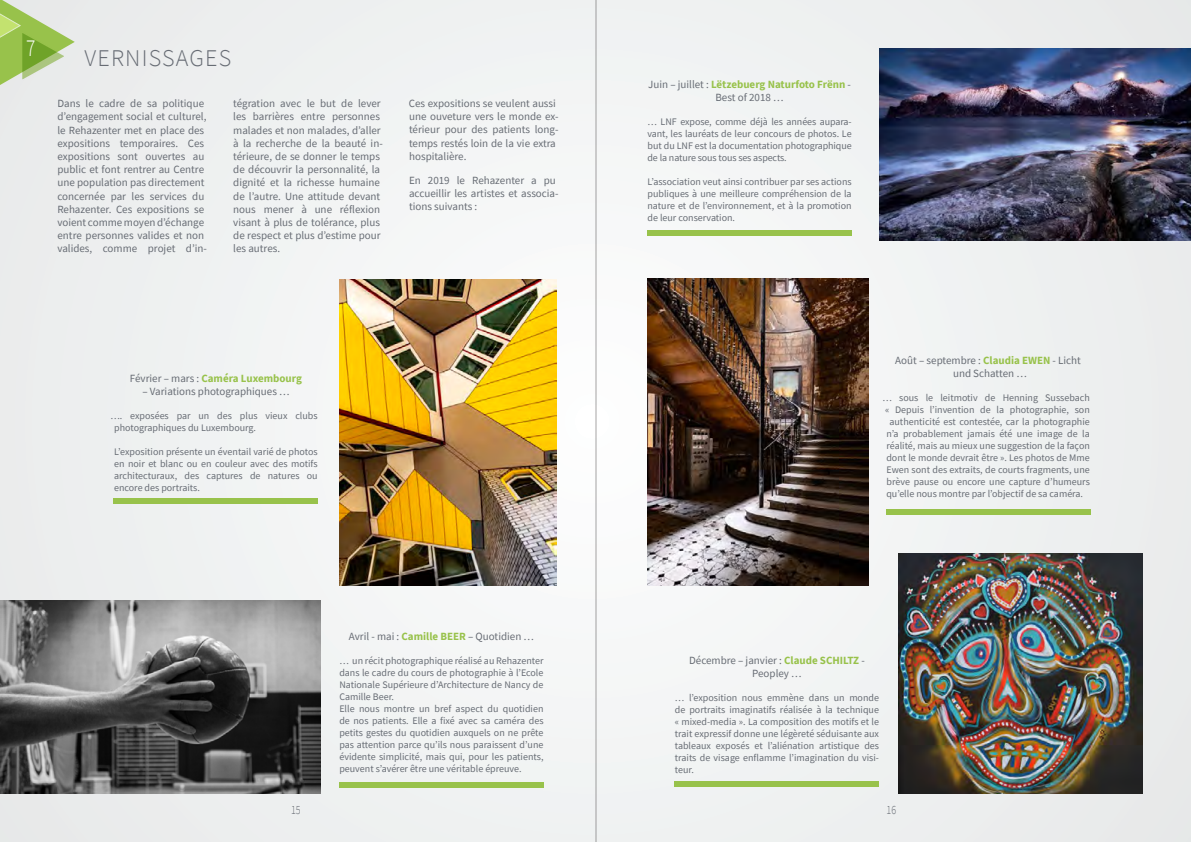
<style>
.page{position:relative;width:1191px;height:842px;background:#f0f2f2}
.page>*{position:absolute;margin:0;border:0;box-sizing:border-box;transform-origin:0 0}
.t1{font:300 24.3px "Source Sans Pro";color:#fff;scale:.8 1}
.t2{font:300 24px "Source Sans Pro";letter-spacing:.05em;color:#676c74}
.t3{font:300 12.5px "Source Sans Pro";color:#676c74;scale:.8 1}
.t4{font:11px/13.2px "Source Sans Pro";color:#676c74}
.t5{font:700 11px "Source Sans Pro";color:#98c24b}
.t6{font:10px/12px "Source Sans Pro";color:#676c74;text-align:justify}
.s1{font-weight:400;color:#676c74}
.s2{font-weight:700;color:#98c24b}
</style>
<div class="page">
<div style="left:114px;top:498px;width:204px;height:6px;background:#98c24b"></div>
<img style="left:339px;top:279px;width:217px;height:306px">
<img style="left:0;top:600px;width:321px;height:194px">
<div style="left:339px;top:782px;width:204px;height:5px;background:#98c24b"></div>
<img style="left:898px;top:554px;width:244px;height:240px">
<img style="left:647px;top:279px;width:221px;height:306px">
<img style="left:879px;top:48px;width:312px;height:193px">
<div style="left:647px;top:230px;width:204px;height:6px;background:#98c24b"></div>
<div style="left:886px;top:509px;width:204px;height:6px;background:#98c24b"></div>
<div style="left:675px;top:781px;width:204px;height:6px;background:#98c24b"></div>
<svg style="left:0;top:0;width:75px;height:85px"></svg>
<hr style="left:595px;top:0;width:1px;height:842px;background:#231f20">
<h1 class="t1" style="left:26px;top:34px;width:13px">7</h1>
<h2 class="t2" style="left:84px;top:44px;width:148px">VERNISSAGES</h2>
<p class="t4" style="left:57px;top:97px;width:151px">Dans le cadre de sa politique d’engagement social et culturel, le Rehazenter met en place des expositions temporaires. Ces expositions sont ouvertes au public et font rentrer au Centre une population pas directement concernée par les services du<br>Rehazenter. Ces expositions se voient comme moyen d’échange entre personnes valides et non valides, comme projet d’in-</p>
<p class="t4" style="left:233px;top:97px;width:151px">tégration avec le but de lever les barrières entre personnes malades et non malades, d’aller à la recherche de la beauté in&shy;térieure, de se donner le temps de découvrir la personnalité, la dignité et la richesse humaine de l’autre. Une attitude devant nous mener à une réflexion visant à plus de tolérance, plus de respect et plus d’estime pour les autres.</p>
<p class="t4" style="left:409px;top:97px;width:151px">Ces expositions se veulent aussi une ouveture vers le monde ex&shy;térieur pour des patients long&shy;temps restés loin de la vie extra hospitalière.</p>
<p class="t4" style="left:409px;top:174px;width:151px">En 2019 le Rehazenter a pu accueillir les artistes et associa&shy;tions suivants :</p>
<p class="t5" style="left:130px;top:371px;width:174px"><span class="s1">Février – mars :</span> Caméra Luxembourg</p>
<p class="t4" style="left:142px;top:385px;width:149px">– Variations photographiques …</p>
<p class="t6" style="left:114px;top:410px;width:205px;text-indent:-4px">…. exposées par un des plus vieux clubs photographiques du Luxembourg.</p>
<p class="t6" style="left:114px;top:446px;width:205px">L’exposition présente un éventail varié de photos en noir et blanc ou en couleur avec des motifs architecturaux, des captures de natures ou encore des portraits.</p>
<p class="t3" style="left:291px;top:802px;width:13px">15</p>
<p class="t4" style="left:349px;top:629px;width:187px">Avril - mai : <span class="s2">Camille BEER</span> – Quotidien …</p>
<p class="t6" style="left:339px;top:654px;width:206px;text-align:left">… un récit photographique réalisé au Rehazenter dans le cadre du cours de photographie à l’Ecole Nationale Supérieure d’Architecture de Nancy de Camille Beer.<br>Elle nous montre un bref aspect du quotidien de nos patients. Elle a fixé avec sa caméra des petits gestes du quotidien auxquels on ne prête pas attention parce qu’ils nous paraissent d’une évidente simplicité, mais qui, pour les patients, peuvent s’avérer être une véritable épreuve.</p>
<p class="t4" style="left:648px;top:78px;width:204px;text-align:center">Juin – juillet : <span class="s2">Lëtzebuerg Naturfoto Frënn</span> -<br>Best of 2018 …</p>
<p class="t6" style="left:647px;top:116px;width:206px">… LNF expose, comme déjà les années aupara&shy;vant, les lauréats de leur concours de photos. Le but du LNF est la documentation photographique de la nature sous tous ses aspects.</p>
<p class="t6" style="left:647px;top:176px;width:206px">L’association veut ainsi contribuer par ses actions publiques à une meilleure compréhension de la nature et de l’environnement, et à la promotion de leur conservation.</p>
<p class="t4" style="left:895px;top:353px;width:187px;text-align:center">Août – septembre : <span class="s2">Claudia EWEN</span> - Licht und Schatten …</p>
<p class="t6" style="left:882px;top:392px;width:209px">… sous le leitmotiv de Henning Sussebach</p>
<p class="t6" style="left:885px;top:404px;width:206px">« Depuis l’invention de la photographie, son</p>
<p class="t6" style="left:889px;top:416px;width:202px">authenticité est contestée, car la photographie</p>
<p class="t6" style="left:886px;top:428px;width:205px">n’a probablement jamais été une image de la</p>
<p class="t6" style="left:886px;top:440px;width:205px">réalité, mais au mieux une suggestion de la façon</p>
<p class="t6" style="left:886px;top:452px;width:205px">dont le monde devrait être ». Les photos de Mme</p>
<p class="t6" style="left:886px;top:464px;width:205px">Ewen sont des extraits, de courts fragments, une</p>
<p class="t6" style="left:886px;top:476px;width:205px">brève pause ou encore une capture d’humeurs</p>
<p class="t6" style="left:886px;top:488px;width:198px">qu’elle nous montre par l’objectif de sa caméra.</p>
<p class="t4" style="left:689px;top:653px;width:177px;text-align:center">Décembre – janvier : <span class="s2">Claude SCHILTZ</span> -<br>Peopley …</p>
<p class="t6" style="left:675px;top:691px;width:206px">… l’exposition nous emmène dans un monde de portraits imaginatifs réalisée à la technique « mixed-media ». La composition des motifs et le trait expressif donne une légèreté séduisante aux tableaux exposés et l’aliénation artistique des traits de visage enflamme l’imagination du visi&shy;teur.</p>
<p class="t3" style="left:886px;top:802px;width:13px">16</p>
</div>
